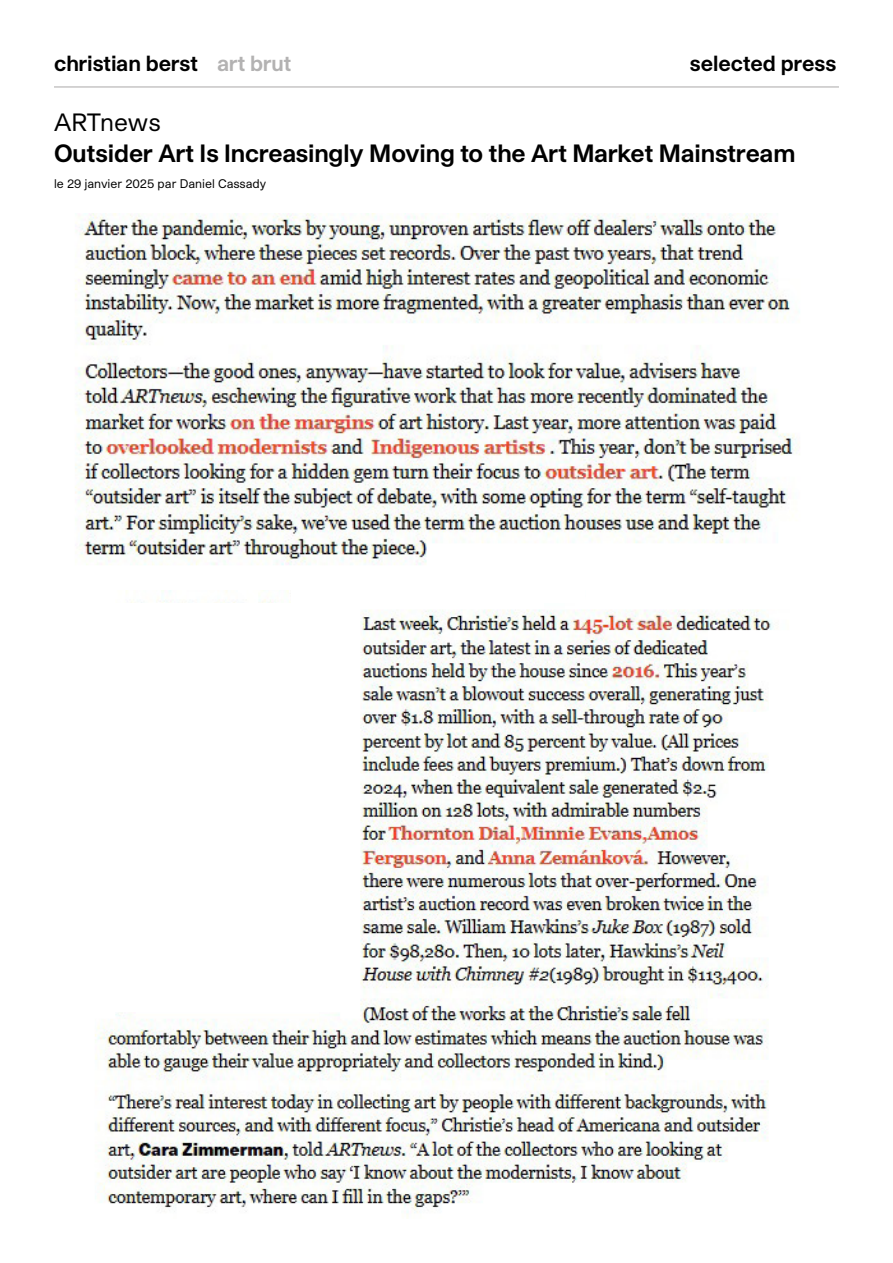
<style>
.page{position:relative;width:893px;height:1263px;background:#fff}
.page>*{position:absolute;margin:0;border:0;box-sizing:border-box;transform-origin:0 0}
.t1{font:700 24px "Studio Pro GCB";color:#000}
.t2{font:24px "Studio Pro GCB";letter-spacing:-.005em;color:#000}
.t3{font:700 21px "Studio Pro GCB";color:#000}
.t4{font:12px "Studio Pro GCB";color:#000}
.s1{color:#b3b2b2}
</style>
<div class="page">
<hr style="left:54px;top:86px;width:785px;height:2px;background:#b3b2b2">
<img style="left:75px;top:214px;width:725px;height:351px">
<img style="left:95px;top:590px;width:679px;height:628px">
<div style="left:55px;top:603px;width:300px;height:408px;background:#fff"></div>
<div style="left:291px;top:573px;width:294px;height:30px;background:#fff"></div>
<p class="t3" style="left:54px;top:49px;width:239px">christian berst <span class="s1">art brut</span></p>
<p class="t3" style="left:690px;top:49px;width:148px">selected press</p>
<p class="t2" style="left:54px;top:107px;width:108px">ARTnews</p>
<p class="t1" style="left:54px;top:137px;width:743px">Outsider Art Is Increasingly Moving to the Art Market Mainstream</p>
<p class="t4" style="left:54px;top:176px;width:214px">le 29 janvier 2025 par Daniel Cassady</p>
</div>
